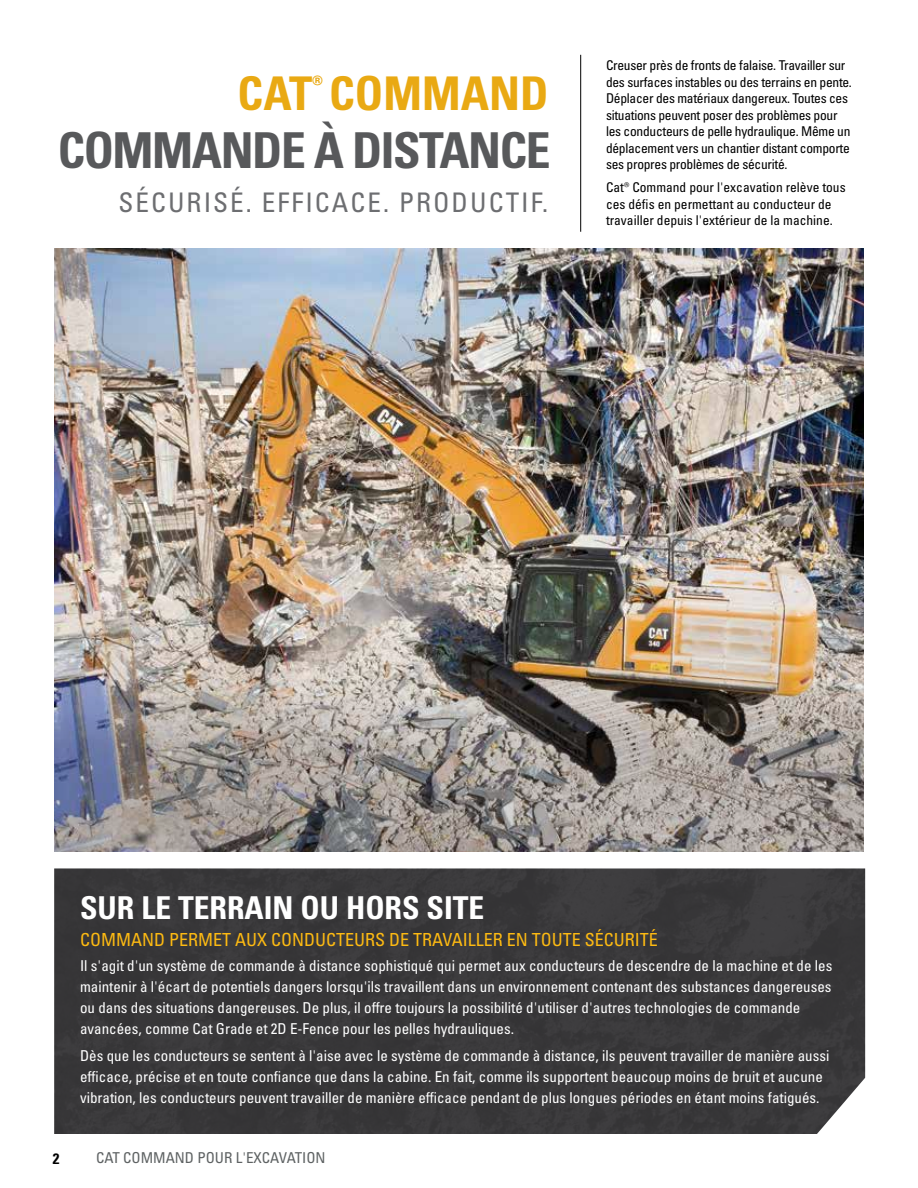
<style>
.page{position:relative;width:918px;height:1188px;background:#fff}
.page>*{position:absolute;margin:0;border:0;box-sizing:border-box;transform-origin:0 0}
.t1{font:49.5px "Univers LTCYR 67 Bold Cond";letter-spacing:-.03em;color:#58595b}
.t2{font:46.5px "Univers LTCYR 67 Bold Cond";color:#e9a913}
.t3{font:31.5px "Univers LTCYR 67 Bold Cond";color:#fff}
.t4{font:condensed 27px "Univers LTCYR 57";letter-spacing:.075em;color:#6d6e71}
.t5{font:condensed 18px "Univers LTCYR 57";color:#fdba12}
.t6{font:condensed 15px/21px "Univers LTCYR 57";color:#fff}
.t7{font:condensed 15px "Univers LTCYR 57";color:#5e6263}
.t8{font:15px "Univers LTCYR 67 Bold Cond";color:#000}
.t9{font:condensed 13.5px/16.5px "Univers LTCYR 57";letter-spacing:-.02em;color:#000}
.t10{font:condensed 13.5px/16.5px "Univers LTCYR 57";color:#000}
</style>
<div class="page">
<div style="left:54px;top:868px;width:811px;height:266px;background:#39383a"></div>
<hr style="left:580px;top:55px;width:1px;height:177px;background:#000">
<img style="left:54px;top:249px;width:809px;height:260px">
<img style="left:54px;top:509px;width:810px;height:342px">
<h2 class="t2" style="left:238px;top:65px;width:313px">CAT<sup>®</sup> COMMAND</h2>
<h1 class="t1" style="left:58px;top:120px;width:494px">COMMANDE À DISTANCE</h1>
<h3 class="t4" style="left:119px;top:185px;width:431px">SÉCURISÉ. EFFICACE. PRODUCTIF.</h3>
<p class="t9" style="left:606px;top:57px;width:247px">Creuser près de fronts de falaise. Travailler sur des surfaces instables ou des terrains en pente.<br>Déplacer des matériaux dangereux. Toutes ces situations peuvent poser des problèmes pour les conducteurs de pelle hydraulique. Même un déplacement vers un chantier distant comporte ses propres problèmes de sécurité.</p>
<p class="t10" style="left:606px;top:179px;width:241px">Cat® Command pour l'excavation relève tous ces défis en permettant au conducteur de travailler depuis l'extérieur de la machine.</p>
<p class="t8" style="left:53px;top:1149px;width:8px">2</p>
<h3 class="t3" style="left:80px;top:888px;width:406px">SUR LE TERRAIN OU HORS SITE</h3>
<p class="t5" style="left:80px;top:928px;width:579px">COMMAND PERMET AUX CONDUCTEURS DE TRAVAILLER EN TOUTE SÉCURITÉ</p>
<p class="t6" style="left:80px;top:955px;width:754px">Il s'agit d'un système de commande à distance sophistiqué qui permet aux conducteurs de descendre de la machine et de les maintenir à l'écart de potentiels dangers lorsqu'ils travaillent dans un environnement contenant des substances dangereuses ou dans des situations dangereuses. De plus, il offre toujours la possibilité d'utiliser d'autres technologies de commande avancées, comme Cat Grade et 2D E-Fence pour les pelles hydrauliques.</p>
<p class="t6" style="left:80px;top:1045px;width:751px">Dès que les conducteurs se sentent à l'aise avec le système de commande à distance, ils peuvent travailler de manière aussi efficace, précise et en toute confiance que dans la cabine. En fait, comme ils supportent beaucoup moins de bruit et aucune vibration, les conducteurs peuvent travailler de manière efficace pendant de plus longues périodes en étant moins fatigués.</p>
<p class="t7" style="left:96px;top:1148px;width:231px">CAT COMMAND POUR L'EXCAVATION</p>
</div>
